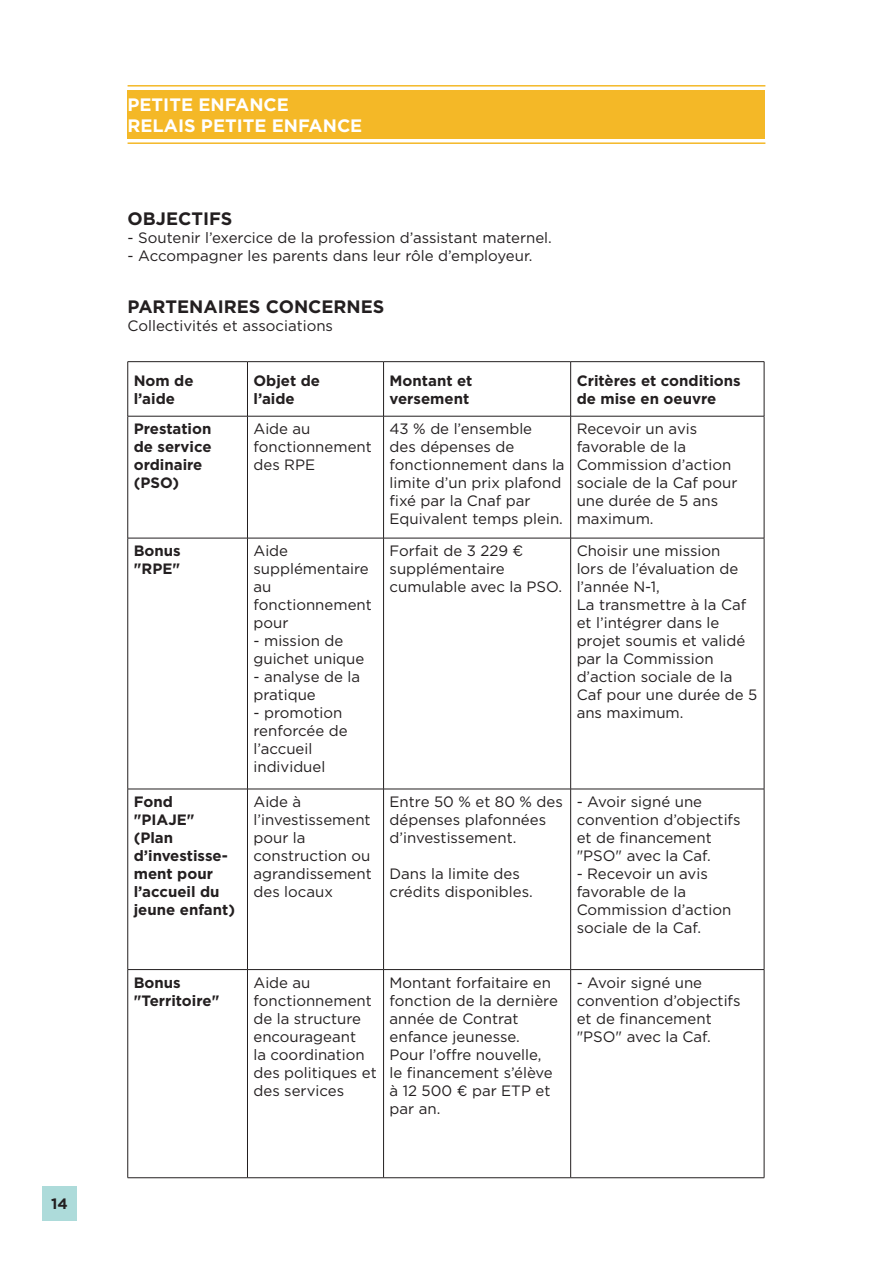
<style>
.page{position:relative;width:893px;height:1263px;background:#fff}
.page>*{position:absolute;margin:0;border:0;box-sizing:border-box;transform-origin:0 0}
.t1{font:700 18px "Gotham";color:#fff}
.t2{font:700 18px "Gotham";color:#231f20}
.t3{font:15px/18px "Gotham";color:#231f20}
.t4{font:700 15px/18px "Gotham";color:#231f20}
</style>
<div class="page">
<div style="left:128px;top:90px;width:637px;height:48px;background:#f4b827"></div>
<hr style="left:128px;top:85px;width:637px;height:2px;background:#f4b827">
<hr style="left:128px;top:142px;width:637px;height:2px;background:#f4b827">
<hr style="left:247px;top:362px;width:1px;height:54px;background:#231f20">
<hr style="left:247px;top:416px;width:1px;height:122px;background:#231f20">
<hr style="left:247px;top:538px;width:1px;height:251px;background:#231f20">
<hr style="left:247px;top:789px;width:1px;height:180px;background:#231f20">
<hr style="left:247px;top:970px;width:1px;height:207px;background:#231f20">
<hr style="left:383px;top:362px;width:1px;height:54px;background:#231f20">
<hr style="left:383px;top:416px;width:1px;height:122px;background:#231f20">
<hr style="left:383px;top:538px;width:1px;height:251px;background:#231f20">
<hr style="left:383px;top:789px;width:1px;height:180px;background:#231f20">
<hr style="left:383px;top:970px;width:1px;height:207px;background:#231f20">
<hr style="left:570px;top:362px;width:1px;height:54px;background:#231f20">
<hr style="left:570px;top:416px;width:1px;height:122px;background:#231f20">
<hr style="left:570px;top:538px;width:1px;height:251px;background:#231f20">
<hr style="left:570px;top:789px;width:1px;height:180px;background:#231f20">
<hr style="left:570px;top:970px;width:1px;height:207px;background:#231f20">
<hr style="left:128px;top:361px;width:119px;height:1px;background:#231f20">
<hr style="left:127px;top:362px;width:1px;height:54px;background:#231f20">
<hr style="left:247px;top:361px;width:137px;height:1px;background:#231f20">
<hr style="left:384px;top:361px;width:187px;height:1px;background:#231f20">
<hr style="left:571px;top:361px;width:193px;height:1px;background:#231f20">
<hr style="left:764px;top:362px;width:1px;height:54px;background:#231f20">
<hr style="left:128px;top:416px;width:119px;height:1px;background:#231f20">
<hr style="left:127px;top:416px;width:1px;height:122px;background:#231f20">
<hr style="left:247px;top:416px;width:137px;height:1px;background:#231f20">
<hr style="left:384px;top:416px;width:187px;height:1px;background:#231f20">
<hr style="left:571px;top:416px;width:193px;height:1px;background:#231f20">
<hr style="left:764px;top:416px;width:1px;height:122px;background:#231f20">
<hr style="left:128px;top:538px;width:119px;height:1px;background:#231f20">
<hr style="left:127px;top:538px;width:1px;height:251px;background:#231f20">
<hr style="left:247px;top:538px;width:137px;height:1px;background:#231f20">
<hr style="left:384px;top:538px;width:187px;height:1px;background:#231f20">
<hr style="left:571px;top:538px;width:193px;height:1px;background:#231f20">
<hr style="left:764px;top:538px;width:1px;height:251px;background:#231f20">
<hr style="left:128px;top:789px;width:119px;height:1px;background:#231f20">
<hr style="left:127px;top:789px;width:1px;height:180px;background:#231f20">
<hr style="left:247px;top:789px;width:137px;height:1px;background:#231f20">
<hr style="left:384px;top:789px;width:187px;height:1px;background:#231f20">
<hr style="left:571px;top:789px;width:193px;height:1px;background:#231f20">
<hr style="left:764px;top:789px;width:1px;height:180px;background:#231f20">
<hr style="left:128px;top:969px;width:119px;height:1px;background:#231f20">
<hr style="left:127px;top:970px;width:1px;height:207px;background:#231f20">
<hr style="left:247px;top:969px;width:137px;height:1px;background:#231f20">
<hr style="left:384px;top:969px;width:187px;height:1px;background:#231f20">
<hr style="left:571px;top:969px;width:193px;height:1px;background:#231f20">
<hr style="left:764px;top:970px;width:1px;height:207px;background:#231f20">
<hr style="left:128px;top:1177px;width:119px;height:1px;background:#231f20">
<hr style="left:247px;top:1177px;width:137px;height:1px;background:#231f20">
<hr style="left:384px;top:1177px;width:187px;height:1px;background:#231f20">
<hr style="left:571px;top:1177px;width:193px;height:1px;background:#231f20">
<div style="left:43px;top:1186px;width:34px;height:34px;background:#addbda"></div>
<p class="t4" style="left:51px;top:1195px;width:18px">14</p>
<p class="t1" style="left:128px;top:92px;width:163px">PETITE ENFANCE</p>
<p class="t1" style="left:128px;top:114px;width:236px">RELAIS PETITE ENFANCE</p>
<p class="t2" style="left:128px;top:207px;width:106px">OBJECTIFS</p>
<p class="t3" style="left:128px;top:228px;width:426px">- Soutenir l’exercice de la profession d’assistant maternel.</p>
<p class="t3" style="left:128px;top:246px;width:406px">- Accompagner les parents dans leur rôle d’employeur.</p>
<p class="t2" style="left:128px;top:295px;width:258px">PARTENAIRES CONCERNES</p>
<p class="t3" style="left:128px;top:317px;width:207px">Collectivités et associations</p>
<p class="t4" style="left:134px;top:371px;width:61px">Nom de</p>
<p class="t4" style="left:134px;top:389px;width:43px">l’aide</p>
<p class="t4" style="left:253px;top:371px;width:68px">Objet de</p>
<p class="t4" style="left:253px;top:389px;width:43px">l’aide</p>
<p class="t4" style="left:390px;top:371px;width:84px">Montant et</p>
<p class="t4" style="left:390px;top:389px;width:81px">versement</p>
<p class="t4" style="left:577px;top:371px;width:166px">Critères et conditions de mise en oeuvre</p>
<p class="t4" style="left:134px;top:420px;width:79px">Prestation de service ordinaire (PSO)</p>
<p class="t3" style="left:253px;top:420px;width:120px">Aide au fonctionnement des RPE</p>
<p class="t3" style="left:390px;top:420px;width:177px">43 % de l’ensemble<br>des dépenses de fonctionnement dans la limite d’un prix plafond fixé par la Cnaf par<br>Equivalent temps plein.</p>
<p class="t3" style="left:577px;top:420px;width:162px">Recevoir un avis favorable de la<br>Commission d’action sociale de la Caf pour une durée de 5 ans maximum.</p>
<p class="t4" style="left:134px;top:542px;width:49px">Bonus</p>
<p class="t4" style="left:134px;top:560px;width:48px">"RPE"</p>
<p class="t3" style="left:390px;top:541px;width:135px">Forfait de 3 229 €</p>
<p class="t3" style="left:390px;top:559px;width:174px">supplémentaire cumulable avec la PSO.</p>
<p class="t3" style="left:253px;top:541px;width:120px">Aide supplémentaire au fonctionnement pour</p>
<p class="t3" style="left:253px;top:631px;width:112px">- mission de guichet unique</p>
<p class="t3" style="left:253px;top:667px;width:108px">- analyse de la pratique</p>
<p class="t3" style="left:253px;top:703px;width:96px">- promotion renforcée de</p>
<p class="t3" style="left:253px;top:739px;width:73px">l’accueil individuel</p>
<p class="t3" style="left:577px;top:541px;width:163px">Choisir une mission lors de l’évaluation de l’année N-1,</p>
<p class="t3" style="left:577px;top:595px;width:182px">La transmettre à la Caf et l’intégrer dans le projet soumis et validé par la Commission d’action sociale de la<br>Caf pour une durée de 5 ans maximum.</p>
<p class="t4" style="left:134px;top:792px;width:41px">Fond</p>
<p class="t4" style="left:134px;top:810px;width:63px">"PIAJE"</p>
<p class="t4" style="left:134px;top:828px;width:41px">(Plan</p>
<p class="t4" style="left:134px;top:846px;width:96px">d’investisse-</p>
<p class="t4" style="left:134px;top:864px;width:81px">ment pour</p>
<p class="t4" style="left:134px;top:882px;width:87px">l’accueil du</p>
<p class="t4" style="left:134px;top:900px;width:103px">jeune enfant)</p>
<p class="t3" style="left:253px;top:792px;width:120px">Aide à l’investissement pour la construction ou agrandissement des locaux</p>
<p class="t3" style="left:390px;top:792px;width:175px">Entre 50 % et 80 % des dépenses plafonnées d’investissement.</p>
<p class="t3" style="left:390px;top:864px;width:145px">Dans la limite des crédits disponibles.</p>
<p class="t3" style="left:577px;top:792px;width:165px">- Avoir signé une convention d’objectifs et de financement "PSO" avec la Caf.</p>
<p class="t3" style="left:577px;top:864px;width:156px">- Recevoir un avis favorable de la<br>Commission d’action sociale de la Caf.</p>
<p class="t4" style="left:134px;top:973px;width:87px">Bonus "Territoire"</p>
<p class="t3" style="left:253px;top:973px;width:125px">Aide au fonctionnement de la structure encourageant<br>la coordination des politiques et des services</p>
<p class="t3" style="left:390px;top:973px;width:170px">Montant forfaitaire en fonction de la dernière année de Contrat enfance jeunesse.</p>
<p class="t3" style="left:390px;top:1045px;width:165px">Pour l’offre nouvelle, le financement s’élève à 12 500 € par ETP et par an.</p>
<p class="t3" style="left:577px;top:973px;width:165px">- Avoir signé une convention d’objectifs et de financement "PSO" avec la Caf.</p>
</div>
